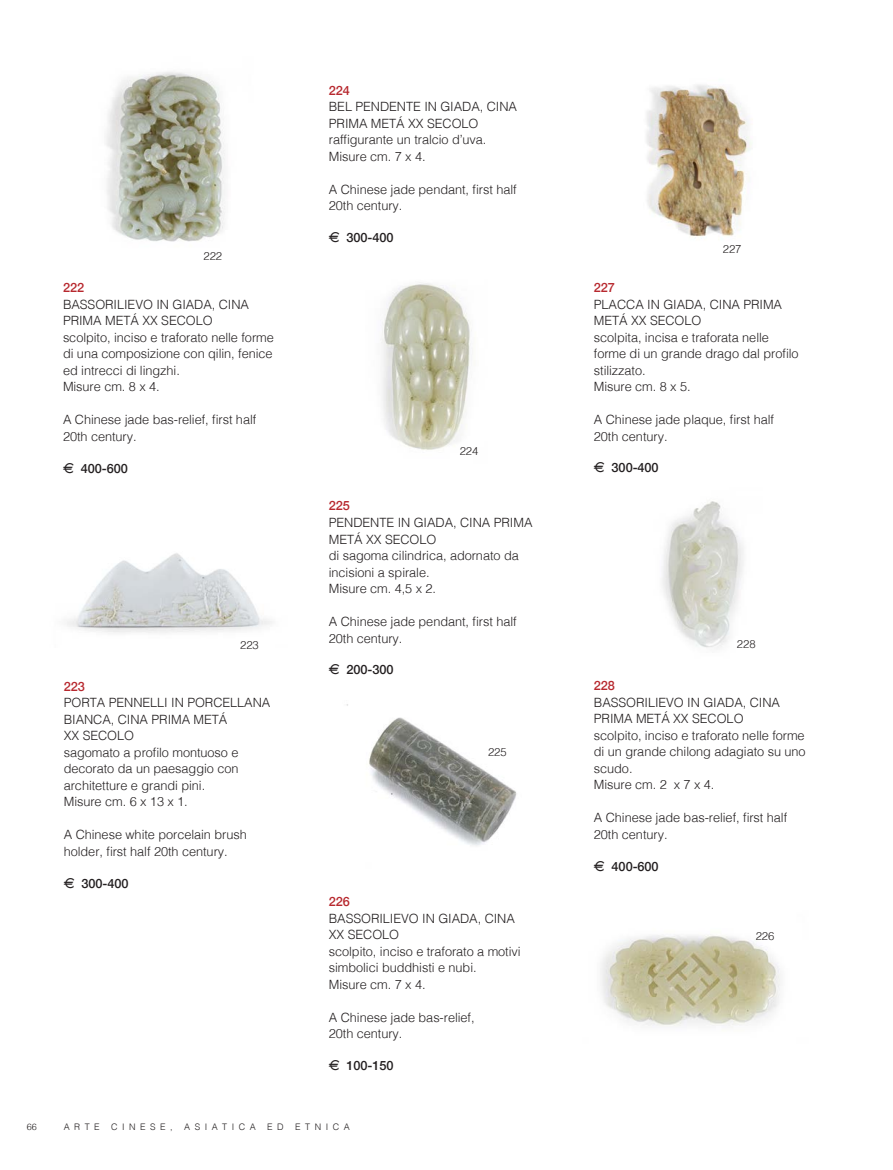
<style>
.page{position:relative;width:893px;height:1170px;background:#fff}
.page>*{position:absolute;margin:0;border:0;box-sizing:border-box;transform-origin:0 0}
.t1{font:300 12.75px/16.5px "Helvetica";letter-spacing:-.005em;color:#231f20}
.t2{font:500 12.75px "Helvetica Neue";letter-spacing:-.005em;color:#231f20}
.t3{font:500 12.75px "Helvetica Neue";letter-spacing:-.005em;color:#b7282e}
.t4{font:300 11.25px "Helvetica";letter-spacing:-.005em;color:#231f20}
.t5{font:300 9px "Helvetica";letter-spacing:.5em;color:#231f20}
.s1{font-family:"Eurofont";font-weight:400}
</style>
<div class="page">
<img style="left:662px;top:501px;width:82px;height:147px">
<img style="left:600px;top:935px;width:180px;height:91px">
<img style="left:381px;top:283px;width:89px;height:167px">
<img style="left:106px;top:72px;width:119px;height:170px">
<img style="left:646px;top:85px;width:106px;height:152px">
<img style="left:67px;top:553px;width:205px;height:80px">
<img style="left:346px;top:704px;width:171px;height:142px">
<p class="t4" style="left:204px;top:247px;width:20px">222</p>
<p class="t3" style="left:63px;top:277px;width:23px">222</p>
<p class="t1" style="left:63px;top:295px;width:212px">BASSORILIEVO IN GIADA, CINA<br>PRIMA METÁ XX SECOLO<br>scolpito, inciso e traforato nelle forme di una composizione con qilin, fenice ed intrecci di lingzhi.<br>Misure cm. 8 x 4.</p>
<p class="t1" style="left:63px;top:410px;width:195px">A Chinese jade bas-relief, first half<br>20th century.</p>
<p class="t2" style="left:63px;top:457px;width:66px"><span class="s1">E</span> 400-600</p>
<p class="t4" style="left:240px;top:635px;width:20px">223</p>
<p class="t3" style="left:64px;top:675px;width:23px">223</p>
<p class="t1" style="left:64px;top:693px;width:208px">PORTA PENNELLI IN PORCELLANA<br>BIANCA, CINA PRIMA METÁ<br>XX SECOLO<br>sagomato a profilo montuoso e decorato da un paesaggio con architetture e grandi pini.<br>Misure cm. 6 x 13 x 1.</p>
<p class="t1" style="left:64px;top:825px;width:185px">A Chinese white porcelain brush holder, first half 20th century.</p>
<p class="t2" style="left:64px;top:872px;width:66px"><span class="s1">E</span> 300-400</p>
<p class="t3" style="left:329px;top:80px;width:23px">224</p>
<p class="t1" style="left:329px;top:97px;width:190px">BEL PENDENTE IN GIADA, CINA<br>PRIMA METÁ XX SECOLO raffigurante un tralcio d’uva.<br>Misure cm. 7 x 4.</p>
<p class="t1" style="left:329px;top:180px;width:189px">A Chinese jade pendant, first half<br>20th century.</p>
<p class="t2" style="left:329px;top:227px;width:66px"><span class="s1">E</span> 300-400</p>
<p class="t4" style="left:460px;top:441px;width:20px">224</p>
<p class="t3" style="left:329px;top:495px;width:23px">225</p>
<p class="t1" style="left:329px;top:513px;width:205px">PENDENTE IN GIADA, CINA PRIMA<br>METÁ XX SECOLO<br>di sagoma cilindrica, adornato da incisioni a spirale.<br>Misure cm. 4,5 x 2.</p>
<p class="t1" style="left:329px;top:612px;width:189px">A Chinese jade pendant, first half<br>20th century.</p>
<p class="t2" style="left:329px;top:659px;width:66px"><span class="s1">E</span> 200-300</p>
<p class="t4" style="left:488px;top:742px;width:20px">225</p>
<p class="t3" style="left:329px;top:891px;width:23px">226</p>
<p class="t1" style="left:329px;top:908px;width:193px">BASSORILIEVO IN GIADA, CINA<br>XX SECOLO<br>scolpito, inciso e traforato a motivi simbolici buddhisti e nubi.<br>Misure cm. 7 x 4.</p>
<p class="t1" style="left:329px;top:1007px;width:147px">A Chinese jade bas-relief,<br>20th century.</p>
<p class="t2" style="left:329px;top:1054px;width:66px"><span class="s1">E</span> 100-150</p>
<p class="t5" style="left:27px;top:1118px;width:12px">66</p>
<p class="t5" style="left:64px;top:1118px;width:38px">ARTE</p>
<p class="t5" style="left:111px;top:1118px;width:63px">CINESE,</p>
<p class="t5" style="left:184px;top:1118px;width:73px">ASIATICA</p>
<p class="t5" style="left:267px;top:1118px;width:18px">E D</p>
<p class="t5" style="left:295px;top:1118px;width:56px">ETNICA</p>
<p class="t4" style="left:723px;top:239px;width:20px">227</p>
<p class="t3" style="left:594px;top:277px;width:23px">227</p>
<p class="t1" style="left:594px;top:295px;width:206px">PLACCA IN GIADA, CINA PRIMA<br>METÁ XX SECOLO<br>scolpita, incisa e traforata nelle forme di un grande drago dal profilo stilizzato.<br>Misure cm. 8 x 5.</p>
<p class="t1" style="left:594px;top:410px;width:182px">A Chinese jade plaque, first half<br>20th century.</p>
<p class="t2" style="left:594px;top:457px;width:66px"><span class="s1">E</span> 300-400</p>
<p class="t4" style="left:737px;top:634px;width:20px">228</p>
<p class="t3" style="left:594px;top:675px;width:23px">228</p>
<p class="t1" style="left:594px;top:693px;width:213px">BASSORILIEVO IN GIADA, CINA<br>PRIMA METÁ XX SECOLO<br>scolpito, inciso e traforato nelle forme di un grande chilong adagiato su uno scudo.<br>Misure cm. 2 x 7 x 4.</p>
<p class="t1" style="left:594px;top:808px;width:195px">A Chinese jade bas-relief, first half<br>20th century.</p>
<p class="t2" style="left:594px;top:855px;width:66px"><span class="s1">E</span> 400-600</p>
<p class="t4" style="left:756px;top:926px;width:20px">226</p>
</div>
